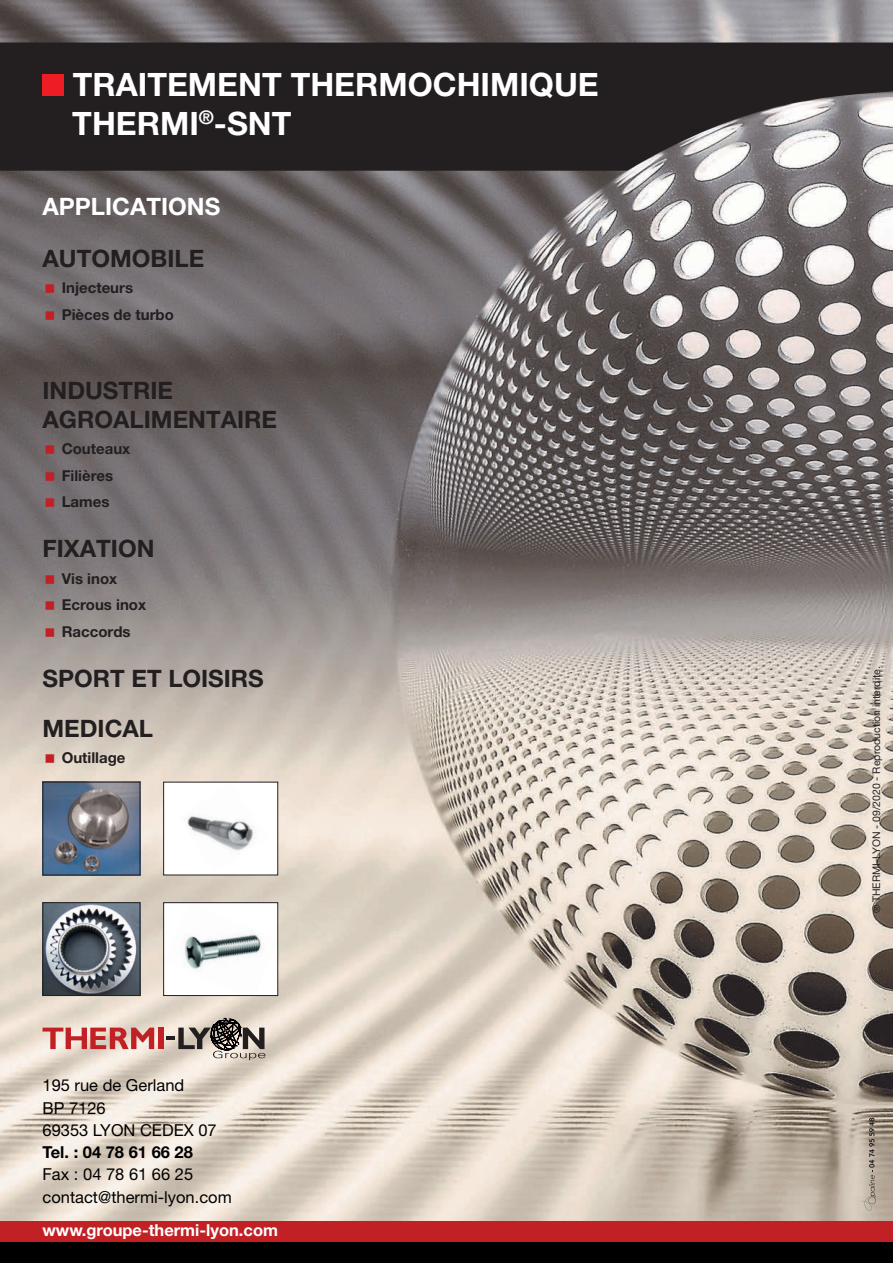
<style>
.page{position:relative;width:893px;height:1263px;background:#fff}
.page>*{position:absolute;margin:0;border:0;box-sizing:border-box;transform-origin:0 0}
.t1{font:700 32.25px/38.7px "Helvetica Neue";color:#fff}
.t2{font:700 24px/28.8px "Helvetica Neue";color:#231f20}
.t3{font:700 24px "Helvetica Neue";color:#fff}
.t4{font:16.5px/22.2px "Helvetica Neue";color:#000}
.t5{font:700 16.5px "Helvetica Neue";color:#fff}
.t6{font:700 16.5px "Helvetica Neue";color:#000}
.t7{font:700 15px/26.5px "Helvetica Neue";color:#231f20}
.t8{font:10.5px "Helvetica Neue";color:#231f20}
</style>
<div class="page">
<div style="left:0;top:1242px;width:893px;height:21px;background:#000"></div>
<div style="left:0;top:1220px;width:893px;height:22px;background:#c12025"></div>
<img style="left:0;top:0;width:893px;height:1220px">
<div style="left:164px;top:782px;width:114px;height:93px;background:#fff"></div>
<img style="left:187px;top:815px;width:67px;height:36px">
<div style="left:163px;top:782px;width:115px;height:93px;border:1px solid #231f20"></div>
<img style="left:45px;top:784px;width:93px;height:89px">
<div style="left:43px;top:782px;width:97px;height:93px;border:1px solid #231f20"></div>
<img style="left:45px;top:904px;width:93px;height:90px">
<div style="left:43px;top:902px;width:97px;height:94px;border:1px solid #231f20"></div>
<img style="left:165px;top:904px;width:111px;height:90px">
<div style="left:163px;top:902px;width:115px;height:94px;border:1px solid #231f20"></div>
<svg style="left:0;top:43px;width:893px;height:128px;background:#353132"></svg>
<div style="left:43px;top:75px;width:21px;height:21px;background:#ee1d23"></div>
<svg style="left:43px;top:1027px;width:111px;height:22px;background:#d67d7a"></svg>
<div style="left:158px;top:1027px;width:5px;height:22px;background:#c12025"></div>
<svg style="left:166px;top:1018px;width:99px;height:42px;background:#a0988f"></svg>
<svg style="left:861px;top:1118px;width:15px;height:92px"></svg>
<svg style="left:46px;top:284px;width:8px;height:9px"></svg>
<svg style="left:46px;top:311px;width:8px;height:9px"></svg>
<svg style="left:46px;top:445px;width:8px;height:9px"></svg>
<svg style="left:46px;top:472px;width:8px;height:8px"></svg>
<svg style="left:46px;top:498px;width:8px;height:9px"></svg>
<svg style="left:46px;top:575px;width:8px;height:8px"></svg>
<svg style="left:46px;top:601px;width:8px;height:9px"></svg>
<svg style="left:46px;top:628px;width:8px;height:8px"></svg>
<svg style="left:46px;top:754px;width:8px;height:9px"></svg>
<h1 class="t1" style="left:72px;top:64px;width:528px">TRAITEMENT THERMOCHIMIQUE<br>THERMI<sup>®</sup>-SNT</h1>
<h2 class="t3" style="left:43px;top:192px;width:179px">APPLICATIONS</h2>
<h2 class="t2" style="left:43px;top:243px;width:163px">AUTOMOBILE</h2>
<p class="t7" style="left:62px;top:274px;width:114px">Injecteurs<br>Pièces de turbo</p>
<h2 class="t2" style="left:43px;top:375px;width:236px">INDUSTRIE<br>AGROALIMENTAIRE</h2>
<p class="t7" style="left:62px;top:435px;width:70px">Couteaux<br>Filières<br>Lames</p>
<h2 class="t2" style="left:43px;top:534px;width:113px">FIXATION</h2>
<p class="t7" style="left:62px;top:565px;width:86px">Vis inox<br>Ecrous inox<br>Raccords</p>
<h2 class="t2" style="left:43px;top:653px;width:223px;line-height:50.1px">SPORT ET LOISIRS<br>MEDICAL</h2>
<p class="t7" style="left:62px;top:744px;width:65px">Outillage</p>
<p class="t4" style="left:43px;top:1074px;width:176px">195 rue de Gerland<br>BP 7126<br>69353 LYON CEDEX 07</p>
<p class="t6" style="left:43px;top:1142px;width:152px">Tel. : 04 78 61 66 28</p>
<p class="t4" style="left:43px;top:1163px;width:191px">Fax : 04 78 61 66 25 contact@thermi-lyon.com</p>
<p class="t5" style="left:43px;top:1219px;width:237px">www.groupe-thermi-lyon.com</p>
<p class="t8" style="left:870px;top:913px;width:249px;rotate:-90deg">® THERMI-LYON - 09/2020 - Reproduction interdite.</p>
</div>
